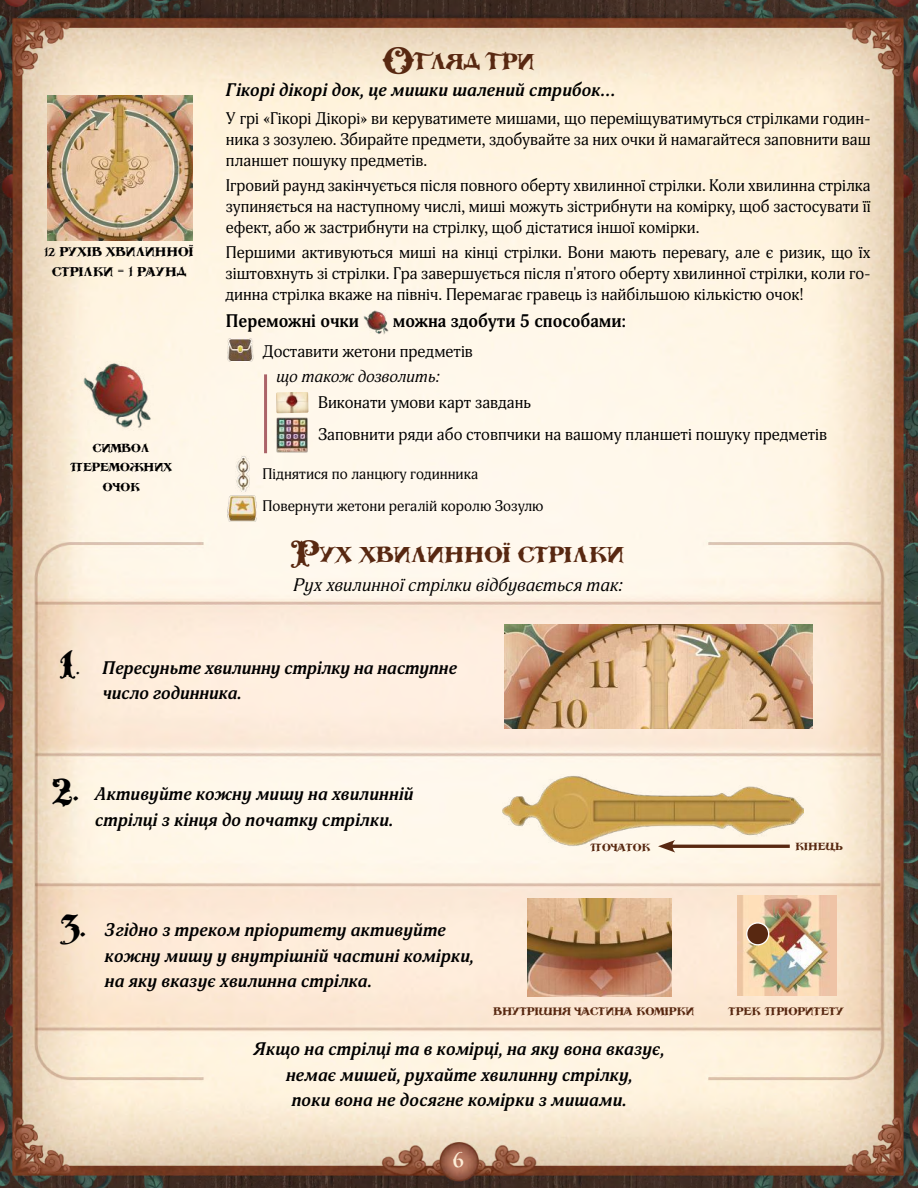
<style>
.page{position:relative;width:918px;height:1188px;background:#fff}
.page>*{position:absolute;margin:0;border:0;box-sizing:border-box;transform-origin:0 0}
.t1{font:700 30px "LHF Folklore UA";color:#582811}
.t2{font:25.5px "LHF Folklore";color:#feefd9}
.t3{font:italic 700 18px/25.5px "Adonis";color:#000}
.t4{font:700 18px "Adonis";color:#000}
.t5{font:italic 18px "Adonis";color:#000}
.t6{font:700 17.25px/19.5px "LHF Folklore UA";color:#000;text-align:center}
.t7{font:16.5px/21px "Adonis";color:#000;text-align:justify}
.t8{font:italic 16.5px "Adonis";color:#000}
.t9{font:700 16.05px/19.5px "LHF Folklore UA";color:#000;text-align:center}
.t10{font:15px/32.2px "Adonis";color:#000}
.t11{font:700 15px "LHF Folklore UA";color:#582811}
.t12{font:700 14.4px "LHF Folklore UA";color:#582811}
.s1{font-family:"LHF Folklore";font-weight:400;font-size:16.05px}
.s2{font-family:"LHF Folklore";font-weight:400}
.s3{font-family:"LHF Folklore UA";font-style:normal;font-size:30px}
.s4{font-family:"LHF Folklore UA";font-style:normal}
</style>
<div class="page">
<img style="left:0;top:0;width:918px;height:1188px">
<img style="left:363px;top:311px;width:26px;height:24px">
<img style="left:227px;top:339px;width:26px;height:23px">
<hr style="left:264px;top:374px;width:3px;height:79px;background:#ab6368">
<img style="left:276px;top:392px;width:32px;height:21px">
<img style="left:276px;top:418px;width:31px;height:34px">
<img style="left:236px;top:456px;width:13px;height:37px">
<img style="left:228px;top:496px;width:28px;height:25px">
<img style="left:504px;top:624px;width:308px;height:105px">
<img style="left:502px;top:775px;width:302px;height:73px">
<hr style="left:669px;top:845px;width:121px;height:3px;background:#582811">
<svg style="left:658px;top:840px;width:17px;height:13px"></svg>
<img style="left:528px;top:899px;width:143px;height:97px">
<img style="left:737px;top:895px;width:100px;height:101px">
<div style="left:747px;top:923px;width:22px;height:22px;background:#582811;border-radius:50%"></div>
<div style="left:746px;top:922px;width:23px;height:23px;border:1px solid #fff;border-radius:50%"></div>
<img style="left:47px;top:96px;width:145px;height:144px">
<img style="left:81px;top:362px;width:73px;height:69px">
<p class="t6" style="left:45px;top:241px;width:150px"><span class="s1">12</span> рухів хвилинної стрілки <span class="s2">= 1</span> раунд</p>
<p class="t9" style="left:70px;top:437px;width:103px">символ переможних очок</p>
<h1 class="t1" style="left:383px;top:41px;width:153px">Огляд гри</h1>
<p class="t3" style="left:226px;top:78px;width:391px">Гікорі дікорі док, це мишки шалений стрибок…</p>
<p class="t7" style="left:226px;top:108px;width:646px">У грі «Гікорі Дікорі» ви керуватимете мишами, що переміщуватимуться стрілками годин&shy;ника з зозулею. Збирайте предмети, здобувайте за них очки й намагайтеся заповнити ваш планшет пошуку предметів.</p>
<p class="t7" style="left:226px;top:176px;width:646px">Ігровий раунд закінчується після повного оберту хвилинної стрілки. Коли хвилинна стрілка зупиняється на наступному числі, миші можуть зістрибнути на комірку, щоб застосувати її ефект, або ж застрибнути на стрілку, щоб дістатися іншої комірки.</p>
<p class="t7" style="left:226px;top:243px;width:647px">Першими активуються миші на кінці стрілки. Вони мають перевагу, але є ризик, що їх зіштовхнуть зі стрілки. Гра завершується після п'ятого оберту хвилинної стрілки, коли го&shy;динна стрілка вкаже на північ. Перемагає гравець із найбільшою кількістю очок!</p>
<p class="t4" style="left:226px;top:311px;width:135px">Переможні очки</p>
<p class="t4" style="left:393px;top:311px;width:234px">можна здобути 5 способами:</p>
<p class="t7" style="left:263px;top:341px;width:212px">Доставити жетони предметів</p>
<p class="t8" style="left:276px;top:367px;width:165px">що також дозволить:</p>
<p class="t7" style="left:318px;top:387px;width:511px;line-height:32.2px">Виконати умови карт завдань<br>Заповнити ряди або стовпчики на вашому планшеті пошуку предметів</p>
<p class="t10" style="left:263px;top:458px;width:283px">Піднятися по ланцюгу годинника<br>Повернути жетони регалій королю Зозулю</p>
<h1 class="t1" style="left:292px;top:534px;width:333px">Рух хвилинної стрілки</h1>
<p class="t5" style="left:293px;top:574px;width:331px">Рух хвилинної стрілки відбувається так:</p>
<p class="t3" style="left:102px;top:655px;width:356px;text-indent:-42px"><span class="s3">1</span><span class="s4">.</span> Пересуньте хвилинну стрілку на наступне число годинника.</p>
<p class="t3" style="left:95px;top:782px;width:320px;text-indent:-42px"><span class="s3">2.</span> Активуйте кожну мишу на хвилинній стрілці з кінця до початку стрілки.</p>
<p class="t12" style="left:590px;top:838px;width:61px">початок</p>
<p class="t12" style="left:795px;top:837px;width:49px">кінець</p>
<p class="t3" style="left:105px;top:918px;width:370px;text-indent:-42px"><span class="s3">3.</span> Згідно з треком пріоритету активуйте кожну мишу у внутрішній частині комірки, на яку вказує хвилинна стрілка.</p>
<p class="t11" style="left:493px;top:1001px;width:202px">внутрішня частина комірки</p>
<p class="t11" style="left:729px;top:1001px;width:117px">трек пріоритету</p>
<p class="t3" style="left:254px;top:1037px;width:412px;text-align:center">Якщо на стрілці та в комірці, на яку вона вказує, немає мишей, рухайте хвилинну стрілку,<br>поки вона не досягне комірки з мишами.</p>
<h2 class="t2" style="left:453px;top:1141px;width:12px">6</h2>
</div>
